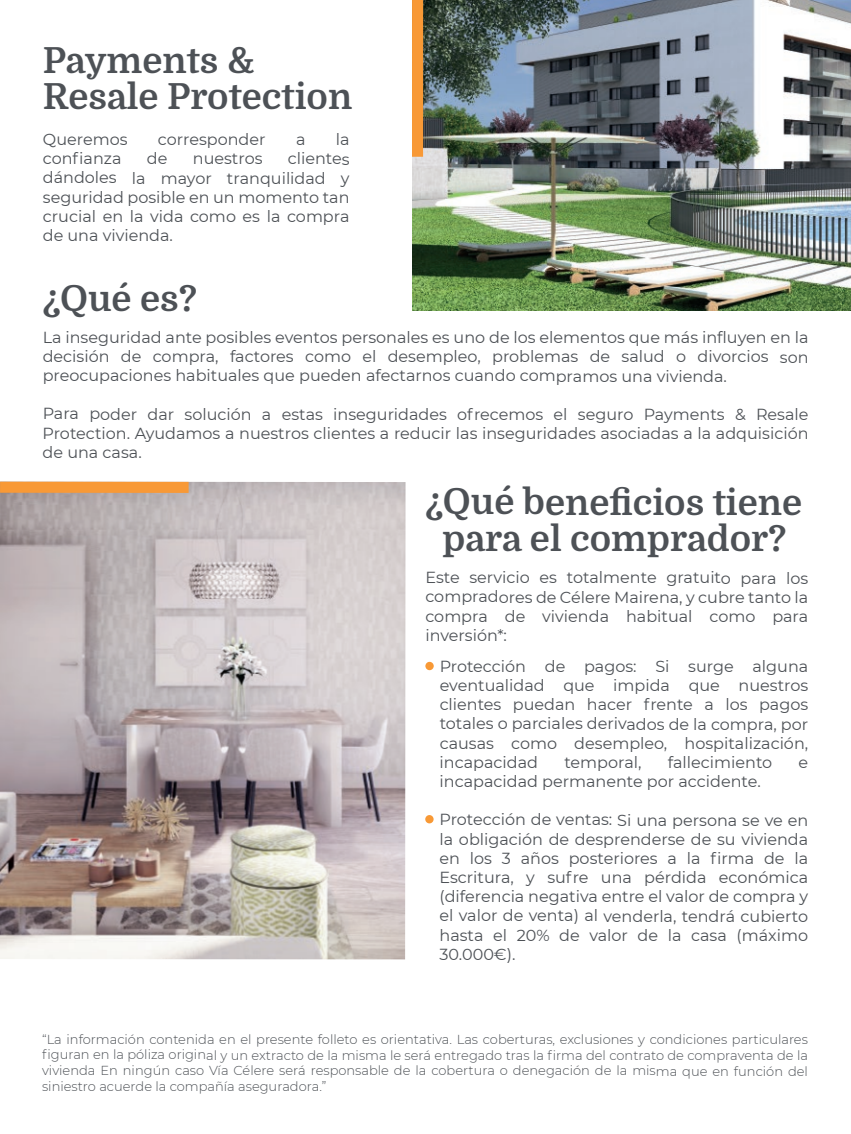
<style>
.page{position:relative;width:851px;height:1134px;background:#fff}
.page>*{position:absolute;margin:0;border:0;box-sizing:border-box;transform-origin:0 0}
.t1{font:700 36px/36.2px "Domine";color:#4d5156}
.t2{font:16px/19.2px "Montserrat";color:#4d5156;text-align:justify}
.t3{font:300 13px/15.6px "Montserrat";color:#4d5156;text-align:justify}
</style>
<div class="page">
<img style="left:0;top:482px;width:405px;height:477px">
<div style="left:0;top:482px;width:188px;height:11px;background:#f89936"></div>
<div style="left:425px;top:662px;width:8px;height:8px;background:#f89936;border-radius:50%"></div>
<div style="left:425px;top:815px;width:8px;height:8px;background:#f89936;border-radius:50%"></div>
<img style="left:412px;top:0;width:438px;height:311px">
<div style="left:412px;top:0;width:11px;height:157px;background:#f89936"></div>
<h1 class="t1" style="left:43px;top:43px;width:311px">Payments &amp;<br>Resale Protection</h1>
<p class="t2" style="left:43px;top:129px;width:86px">Queremos</p>
<p class="t2" style="left:158px;top:129px;width:109px">corresponder</p>
<p class="t2" style="left:296px;top:129px;width:11px">a</p>
<p class="t2" style="left:336px;top:129px;width:15px">la</p>
<p class="t2" style="left:43px;top:148px;width:80px">confianza</p>
<p class="t2" style="left:147px;top:148px;width:22px">de</p>
<p class="t2" style="left:193px;top:149px;width:71px">nuestros</p>
<p class="t2" style="left:43px;top:149px;width:308px;text-indent:245px">clientes dándoles la mayor tranquilidad y seguridad posible en un momento tan crucial en la vida como es la compra de una vivienda.</p>
<h1 class="t1" style="left:43px;top:281px;width:156px">¿Qué es?</h1>
<p class="t2" style="left:43px;top:327px;width:767px">La inseguridad ante posibles eventos personales es uno de los elementos que más influyen en la decisión de compra, factores como el desempleo, problemas de salud o divorcios son preocupaciones habituales que pueden afectarnos cuando compramos una vivienda.</p>
<p class="t2" style="left:43px;top:404px;width:767px">Para poder dar solución a estas inseguridades ofrecemos el seguro Payments &amp; Resale Protection. Ayudamos a nuestros clientes a reducir las inseguridades asociadas a la adquisición de una casa.</p>
<h1 class="t1" style="left:425px;top:485px;width:378px;text-align:center">¿Qué beneficios tiene para el comprador?</h1>
<p class="t2" style="left:425px;top:567px;width:384px">Este servicio es totalmente gratuito para los compradores de Célere Mairena, y cubre tanto la compra de vivienda habitual como para inversión*:</p>
<p class="t2" style="left:439px;top:656px;width:370px">Protección de pagos: Si surge alguna eventualidad que impida que nuestros clientes puedan hacer frente a los pagos totales o parciales derivados de la compra, por causas como desempleo, hospitalización, incapacidad</p>
<p class="t2" style="left:564px;top:752px;width:79px">temporal,</p>
<p class="t2" style="left:667px;top:752px;width:106px">fallecimiento</p>
<p class="t2" style="left:798px;top:752px;width:11px">e</p>
<p class="t2" style="left:439px;top:771px;width:322px">incapacidad permanente por accidente.</p>
<p class="t2" style="left:439px;top:810px;width:370px">Protección de ventas: Si una persona se ve en la obligación de desprenderse de su vivienda en los 3 años posteriores a la firma de la Escritura, y sufre una pérdida económica (diferencia negativa entre el valor de compra y el valor de venta) al venderla, tendrá cubierto hasta el 20% de valor de la casa (máximo 30.000€).</p>
<p class="t3" style="left:42px;top:1031px;width:767px">“La información contenida en el presente folleto es orientativa. Las coberturas, exclusiones y condiciones particulares figuran en la póliza original y un extracto de la misma le será entregado tras la firma del contrato de compraventa de la vivienda En ningún caso Vía Célere será responsable de la cobertura o denegación de la misma que en función del siniestro acuerde la compañía aseguradora.”</p>
</div>
